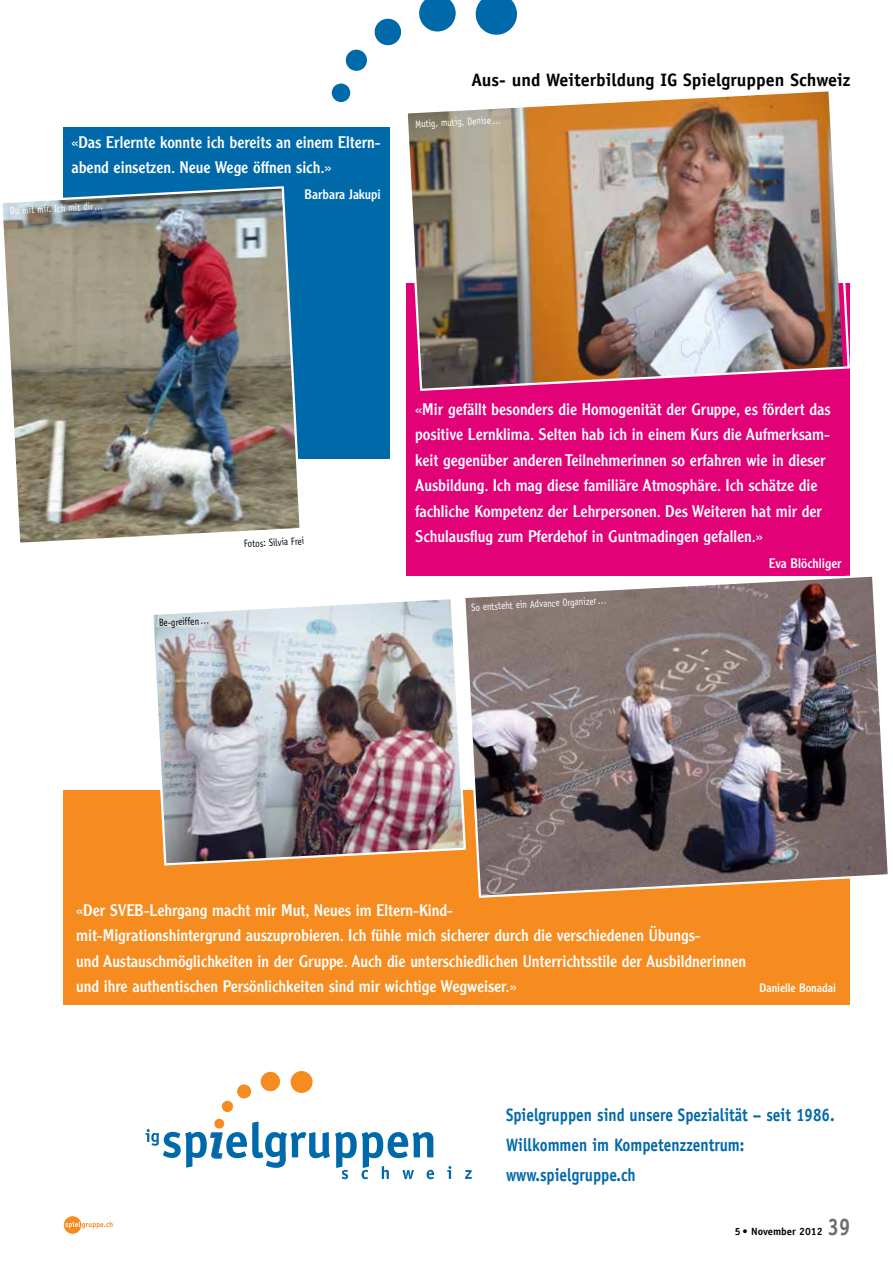
<style>
.page{position:relative;width:893px;height:1263px;background:#fff}
.page>*{position:absolute;margin:0;border:0;box-sizing:border-box;transform-origin:0 0}
.t1{font:700 24px "Officina Sans";color:#6d6e71;scale:.85 1}
.t2{font:700 18px/30px "Officina Sans";color:#0069aa;scale:.85 1}
.t3{font:700 18px "Officina Sans";color:#000}
.t4{font:16.5px/25.5px "Clearface Gothic LT Std";color:#fff}
.t5{font:13.5px "Clearface Gothic LT Std";color:#fff}
.t6{font:12px "Clearface Gothic LT Std";color:#fff}
.t7{font:10.5px "Officina Sans";color:#fff;scale:.85 1}
.t8{font:10.5px "Officina Sans";color:#000;scale:.85 1}
.t9{font:700 10.5px "Officina Sans";color:#000}
</style>
<div class="page">
<div style="left:64px;top:1216px;width:17px;height:18px;background:#f68b1f;border-radius:50%"></div>
<svg style="left:65px;top:1221px;width:48px;height:7px"></svg>
<div style="left:63px;top:128px;width:326px;height:331px;background:#0069aa"></div>
<img style="left:2px;top:186px;width:298px;height:357px">
<div style="left:407px;top:284px;width:443px;height:292px;background:#e20177"></div>
<img style="left:406px;top:91px;width:444px;height:301px">
<div style="left:63px;top:791px;width:787px;height:214px;background:#f68b1f"></div>
<img style="left:467px;top:575px;width:421px;height:323px">
<svg style="left:214px;top:1119px;width:10px;height:9px"></svg>
<div style="left:222px;top:1101px;width:11px;height:11px;background:#f68b1f;border-radius:50%"></div>
<div style="left:237px;top:1084px;width:14px;height:14px;background:#f68b1f;border-radius:50%"></div>
<div style="left:261px;top:1072px;width:19px;height:19px;background:#f68b1f;border-radius:50%"></div>
<div style="left:291px;top:1071px;width:22px;height:22px;background:#f68b1f;border-radius:50%"></div>
<svg style="left:145px;top:1121px;width:289px;height:58px"></svg>
<svg style="left:447px;top:1166px;width:4px;height:13px"></svg>
<svg style="left:465px;top:1170px;width:7px;height:9px"></svg>
<img style="left:150px;top:598px;width:317px;height:268px">
<div style="left:332px;top:84px;width:18px;height:18px;background:#0069aa;border-radius:50%"></div>
<div style="left:346px;top:50px;width:21px;height:21px;background:#0069aa;border-radius:50%"></div>
<div style="left:375px;top:19px;width:26px;height:26px;background:#0069aa;border-radius:50%"></div>
<svg style="left:419px;top:0;width:37px;height:32px"></svg>
<svg style="left:476px;top:0;width:41px;height:35px"></svg>
<p class="t3" style="left:471px;top:69px;width:380px">Aus- und Weiterbildung IG Spielgruppen Schweiz</p>
<p class="t4" style="left:71px;top:129px;width:311px">«Das Erlernte konnte ich bereits an einem Eltern&shy;abend einsetzen. Neue Wege öffnen sich.»</p>
<p class="t5" style="left:305px;top:186px;width:78px">Barbara Jakupi</p>
<p class="t7" style="left:10px;top:204px;width:111px;rotate:-3deg">Du mit mir. Ich mit dir…</p>
<p class="t7" style="left:415px;top:118px;width:102px;rotate:-3deg">Mutig, mutig, Denise…</p>
<p class="t8" style="left:159px;top:617px;width:61px;rotate:-3deg">Be-greiffen…</p>
<p class="t8" style="left:244px;top:538px;width:72px;rotate:-3deg">Fotos: Silvia Frei</p>
<p class="t4" style="left:415px;top:396px;width:417px">«Mir gefällt besonders die Homogenität der Gruppe, es fördert das positive Lernklima. Selten hab ich in einem Kurs die Aufmerksam&shy;keit gegenüber anderen Teilnehmerinnen so erfahren wie in dieser Ausbildung. Ich mag diese familiäre Atmosphäre. Ich schätze die fachliche Kompetenz der Lehrpersonen. Des Weiteren hat mir der Schulausflug zum Pferdehof in Guntmadingen gefallen.»</p>
<p class="t5" style="left:769px;top:554px;width:74px">Eva Blöchliger</p>
<p class="t7" style="left:471px;top:601px;width:161px;rotate:-3deg">So entsteht ein Advance Organizer…</p>
<p class="t4" style="left:76px;top:897px;width:672px">«Der SVEB-Lehrgang macht mir Mut, Neues im Eltern-Kind-<br>mit-Migrationshintergrund auszuprobieren. Ich fühle mich sicherer durch die verschiedenen Übungs-<br>und Austauschmöglichkeiten in der Gruppe. Auch die unterschiedlichen Unterrichtsstile der Ausbildnerinnen und ihre authentischen Persönlichkeiten sind mir wichtige Wegweiser.»</p>
<p class="t6" style="left:759px;top:980px;width:78px">Danielle Bonadai</p>
<p class="t2" style="left:506px;top:1099px;width:388px">Spielgruppen sind unsere Spezialität – seit 1986.<br>Willkommen im Kompetenzzentrum: www.spielgruppe.ch</p>
<p class="t9" style="left:735px;top:1225px;width:89px">5 • November 2012</p>
<h1 class="t1" style="left:828px;top:1212px;width:28px">39</h1>
</div>
